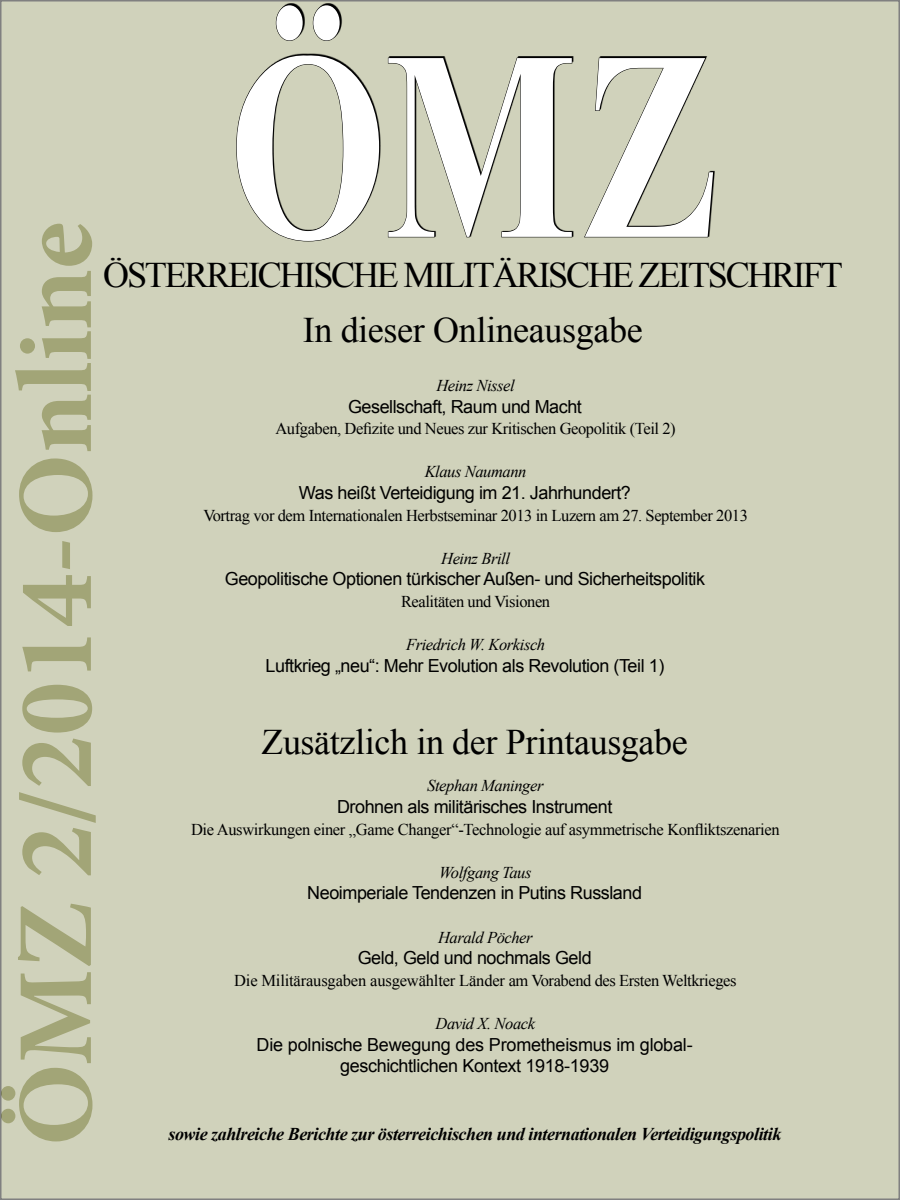
<style>
.page{position:relative;width:900px;height:1200px;background:#fff}
.page>*{position:absolute;margin:0;border:0;box-sizing:border-box;transform-origin:0 0}
.t1{font:700 270px "Times New Roman";color:#fff;scale:.75 1}
.t2{font:700 108px "Minion Pro";color:#a2a577}
.t3{font:36px "Times New Roman";letter-spacing:-.01em;color:#000}
.t4{font:36px "Times New Roman";letter-spacing:-.06em;color:#000}
.t5{font:18px/21.6px "Arial";letter-spacing:-.025em;color:#000;text-align:center}
.t6{font:italic 700 18px "Times New Roman";letter-spacing:-.025em;color:#000}
.t7{font:16.5px "Times New Roman";letter-spacing:-.025em;color:#000}
.t8{font:italic 16.5px "Times New Roman";letter-spacing:-.025em;color:#000}
</style>
<div class="page">
<div style="left:1px;top:1px;width:898px;height:1198px;background:#d0d2bb"></div>
<svg style="left:236px;top:5px;width:144px;height:237px"></svg>
<svg style="left:388px;top:57px;width:185px;height:181px"></svg>
<svg style="left:584px;top:57px;width:130px;height:181px"></svg>
<h2 class="t2" style="left:-20px;top:1146px;width:926px;rotate:-90deg">ÖMZ 2/2014-Online</h2>
<h1 class="t1" style="left:229px;top:-40px;width:652px">ÖMZ</h1>
<h3 class="t4" style="left:103px;top:251px;width:741px">ÖSTERREICHISCHE MILITÄRISCHE ZEITSCHRIFT</h3>
<h3 class="t3" style="left:303px;top:305px;width:341px">In dieser Onlineausgabe</h3>
<p class="t8" style="left:436px;top:374px;width:80px">Heinz Nissel</p>
<p class="t5" style="left:348px;top:396px;width:235px">Gesellschaft, Raum und Macht</p>
<p class="t7" style="left:275px;top:418px;width:402px">Aufgaben, Defizite und Neues zur Kritischen Geopolitik (Teil 2)</p>
<p class="t8" style="left:425px;top:460px;width:103px">Klaus Naumann</p>
<p class="t5" style="left:299px;top:482px;width:334px">Was heißt Verteidigung im 21. Jahrhundert?</p>
<p class="t7" style="left:203px;top:504px;width:546px">Vortrag vor dem Internationalen Herbstseminar 2013 in Luzern am 27. September 2013</p>
<p class="t8" style="left:441px;top:547px;width:70px">Heinz Brill</p>
<p class="t5" style="left:225px;top:568px;width:482px">Geopolitische Optionen türkischer Außen- und Sicherheitspolitik</p>
<p class="t7" style="left:401px;top:590px;width:151px">Realitäten und Visionen</p>
<p class="t8" style="left:406px;top:633px;width:141px">Friedrich W. Korkisch</p>
<p class="t5" style="left:266px;top:655px;width:400px">Luftkrieg „neu“: Mehr Evolution als Revolution (Teil 1)</p>
<h3 class="t3" style="left:261px;top:718px;width:428px">Zusätzlich in der Printausgabe</h3>
<p class="t8" style="left:427px;top:775px;width:118px">Stephan Maninger</p>
<p class="t5" style="left:337px;top:796px;width:277px">Drohnen als militärisches Instrument</p>
<p class="t7" style="left:191px;top:818px;width:590px">Die Auswirkungen einer „Game Changer“-Technologie auf asymmetrische Konfliktszenarien</p>
<p class="t8" style="left:439px;top:861px;width:94px">Wolfgang Taus</p>
<p class="t5" style="left:307px;top:883px;width:336px">Neoimperiale Tendenzen in Putins Russland</p>
<p class="t8" style="left:438px;top:926px;width:96px">Harald Pöcher</p>
<p class="t5" style="left:358px;top:947px;width:235px">Geld, Geld und nochmals Geld</p>
<p class="t7" style="left:234px;top:969px;width:504px">Die Militärausgaben ausgewählter Länder am Vorabend des Ersten Weltkrieges</p>
<p class="t8" style="left:436px;top:1012px;width:101px">David X. Noack</p>
<p class="t5" style="left:257px;top:1034px;width:438px">Die polnische Bewegung des Prometheismus im global&shy;geschichtlichen Kontext 1918-1939</p>
<p class="t6" style="left:168px;top:1122px;width:614px">sowie zahlreiche Berichte zur österreichischen und internationalen Verteidigungspolitik</p>
</div>
